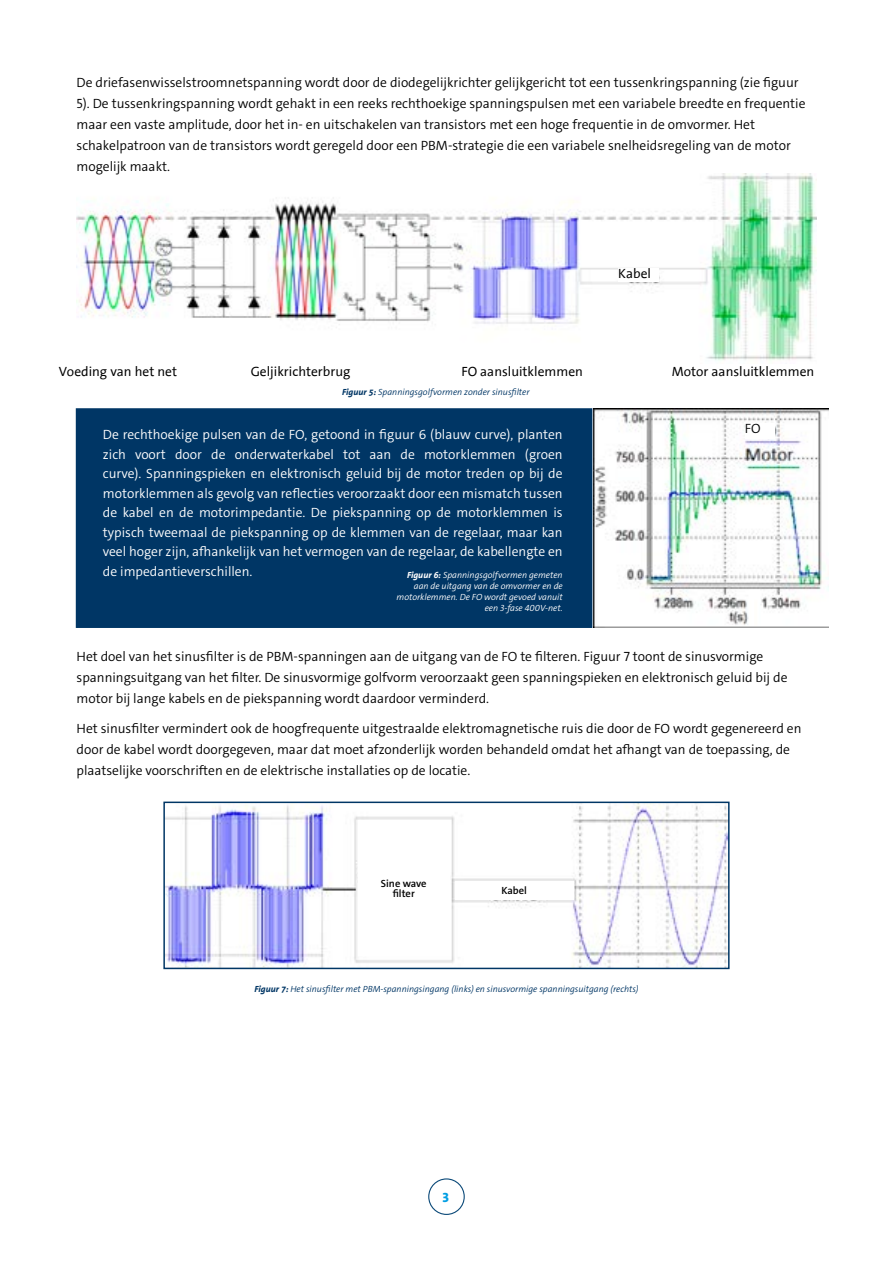
<style>
.page{position:relative;width:893px;height:1263px;background:#fff}
.page>*{position:absolute;margin:0;border:0;box-sizing:border-box;transform-origin:0 0}
.t1{font:300 13.5px/21px "Grundfos The Sans";color:#000}
.t2{font:300 13.5px/19.5px "Grundfos The Sans";color:#fff;text-align:justify}
.t3{font:13.5px "Grundfos The Sans";color:#000}
.t4{font:13.5px "Grundfos The Sans V2 OT 4 SL";color:#010203}
.t5{font:800 13.5px "Grundfos The Sans";color:#009ee3}
.t6{font:600 10.5px/10.5px "Grundfos The Sans";color:#000;text-align:center}
.t7{font:italic 300 9px "Grundfos The Sans";color:#003665}
.t8{font:italic 300 9px/10.8px "Grundfos The Sans";color:#fff;text-align:right}
.s1{font-weight:700}
</style>
<div class="page">
<img style="left:77px;top:173px;width:739px;height:188px">
<div style="left:76px;top:408px;width:516px;height:220px;background:#003665;border:2px solid #003665"></div>
<img style="left:166px;top:804px;width:561px;height:162px">
<div style="left:163px;top:801px;width:567px;height:168px;border:2px solid #003665"></div>
<div style="left:358px;top:820px;width:92px;height:136px;background:#fff"></div>
<div style="left:455px;top:881px;width:118px;height:18px;background:#fff"></div>
<div style="left:618px;top:268px;width:40px;height:14px;background:#fff"></div>
<img style="left:593px;top:408px;width:236px;height:219px">
<div style="left:745px;top:423px;width:30px;height:15px;background:#fff"></div>
<div style="left:428px;top:1178px;width:37px;height:37px;border:1px solid #0c4a79;border-radius:50%"></div>
<p class="t1" style="left:77px;top:72px;width:730px">De driefasenwisselstroomnetspanning wordt door de diodegelijkrichter gelijkgericht tot een tussenkringspanning (zie figuur 5). De tussenkringspanning wordt gehakt in een reeks rechthoekige spanningspulsen met een variabele breedte en frequentie maar een vaste amplitude, door het in- en uitschakelen van transistors met een hoge frequentie in de omvormer. Het schakelpatroon van de transistors wordt geregeld door een PBM-strategie die een variabele snelheidsregeling van de motor mogelijk maakt.</p>
<p class="t3" style="left:618px;top:267px;width:34px">Kabel</p>
<p class="t3" style="left:59px;top:365px;width:120px">Voeding van het net</p>
<p class="t3" style="left:251px;top:365px;width:101px">Geljikrichterbrug</p>
<p class="t3" style="left:461px;top:365px;width:123px">FO aansluitklemmen</p>
<p class="t3" style="left:672px;top:365px;width:144px">Motor aansluitklemmen</p>
<p class="t7" style="left:342px;top:386px;width:189px"><span class="s1">Figuur 5:</span> Spanningsgolfvormen zonder sinusfilter</p>
<p class="t2" style="left:103px;top:425px;width:461px">De rechthoekige pulsen van de FO, getoond in figuur 6 (blauw curve), planten zich voort door de onderwaterkabel tot aan de motorklemmen (groen curve). Spanningspieken en elektronisch geluid bij de motor treden op bij de motorklemmen als gevolg van reflecties veroorzaakt door een mismatch tussen de kabel en de motorimpedantie. De piekspanning op de motorklemmen is typisch tweemaal de piekspanning op de klemmen van de regelaar, maar kan veel hoger zijn, afhankelijk van het vermogen van de regelaar, de kabellengte en de impedantieverschillen.</p>
<p class="t8" style="left:397px;top:570px;width:168px"><span class="s1">Figuur 6:</span> Spanningsgolfvormen gemeten aan de uitgang van de omvormer en de motorklemmen. De FO wordt gevoed vanuit een 3-fase 400V-net.</p>
<p class="t4" style="left:745px;top:420px;width:17px">FO</p>
<p class="t1" style="left:77px;top:646px;width:712px">Het doel van het sinusfilter is de PBM-spanningen aan de uitgang van de FO te filteren. Figuur 7 toont de sinusvormige spanningsuitgang van het filter. De sinusvormige golfvorm veroorzaakt geen spanningspieken en elektronisch geluid bij de motor bij lange kabels en de piekspanning wordt daardoor verminderd.</p>
<p class="t1" style="left:77px;top:718px;width:726px">Het sinusfilter vermindert ook de hoogfrequente uitgestraalde elektromagnetische ruis die door de FO wordt gegenereerd en door de kabel wordt doorgegeven, maar dat moet afzonderlijk worden behandeld omdat het afhangt van de toepassing, de plaatselijke voorschriften en de elektrische installaties op de locatie.</p>
<p class="t6" style="left:381px;top:878px;width:47px">Sine wave filter</p>
<p class="t6" style="left:501px;top:885px;width:27px">Kabel</p>
<p class="t7" style="left:254px;top:983px;width:386px"><span class="s1">Figuur 7:</span> Het sinusfilter met PBM-spanningsingang (links) en sinusvormige spanningsuitgang (rechts)</p>
<p class="t5" style="left:443px;top:1188px;width:8px">3</p>
</div>
